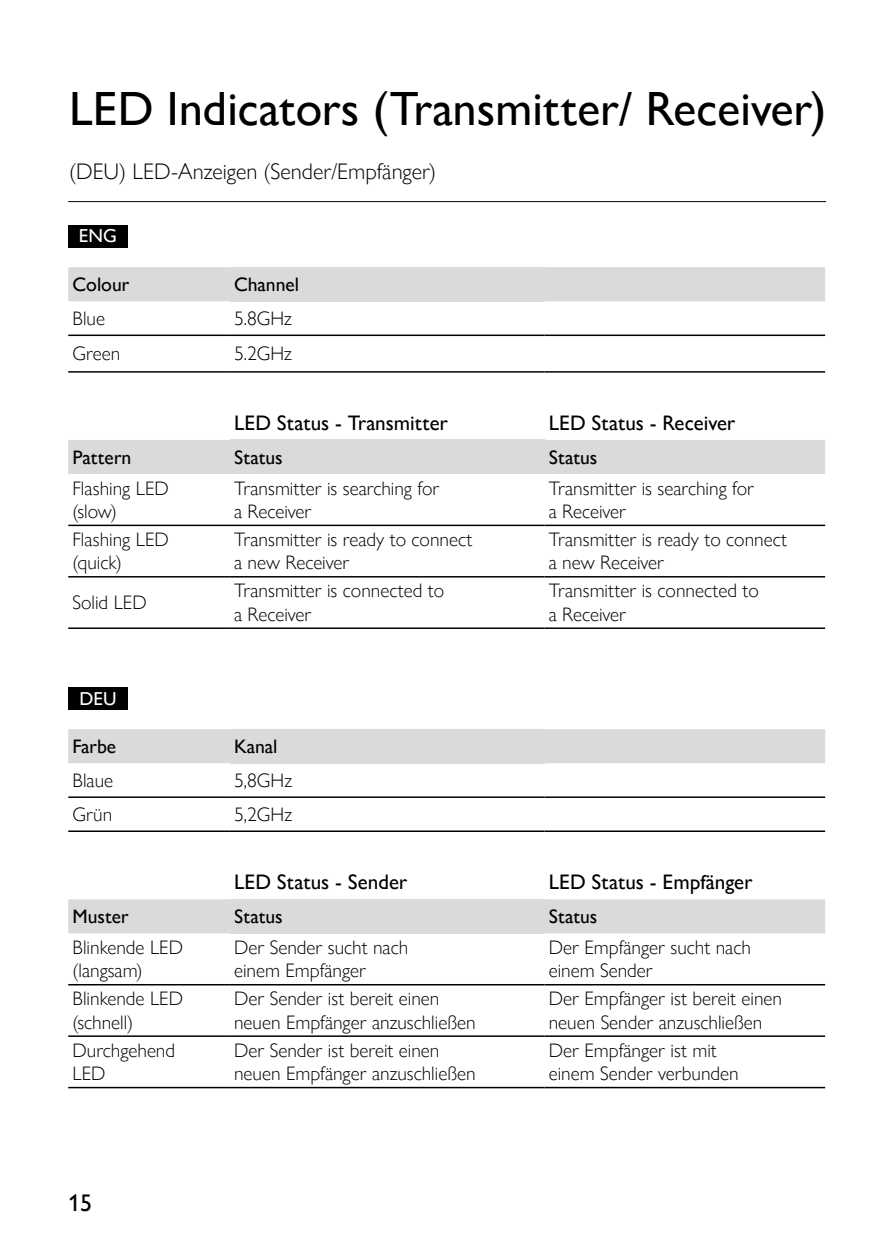
<style>
.page{position:relative;width:893px;height:1259px;background:#fff}
.page>*{position:absolute;margin:0;border:0;box-sizing:border-box;transform-origin:0 0}
.t1{font:500 48px "Gill Sans Nova";color:#000}
.t2{font:500 24px "Gill Sans Nova";color:#000}
.t3{font:300 22.5px "Gill Sans Nova";color:#000}
.t4{font:500 21px "Gill Sans Nova";color:#000}
.t5{font:300 19.5px/23.4px "Gill Sans Nova";color:#000}
.t6{font:500 19.5px "Gill Sans Nova";color:#000}
.t7{font:500 18.6px "Gill Sans Nova";color:#fff}
</style>
<div class="page">
<div style="left:68px;top:225px;width:60px;height:23px;background:#000"></div>
<div style="left:68px;top:687px;width:60px;height:23px;background:#000"></div>
<div style="left:68px;top:267px;width:757px;height:34px;background:#d9dada"></div>
<div style="left:230px;top:267px;width:314px;height:34px;background:#d9dada"></div>
<div style="left:68px;top:440px;width:757px;height:34px;background:#d9dada"></div>
<div style="left:230px;top:440px;width:314px;height:34px;background:#d9dada"></div>
<div style="left:68px;top:729px;width:757px;height:34px;background:#d9dada"></div>
<div style="left:230px;top:729px;width:314px;height:34px;background:#d9dada"></div>
<div style="left:68px;top:899px;width:757px;height:34px;background:#d9dada"></div>
<div style="left:230px;top:899px;width:314px;height:34px;background:#d9dada"></div>
<hr style="left:68px;top:334px;width:162px;height:2px;background:#000">
<hr style="left:230px;top:334px;width:314px;height:2px;background:#000">
<hr style="left:544px;top:334px;width:281px;height:2px;background:#000">
<hr style="left:68px;top:371px;width:162px;height:2px;background:#000">
<hr style="left:230px;top:371px;width:314px;height:2px;background:#000">
<hr style="left:544px;top:371px;width:281px;height:2px;background:#000">
<hr style="left:68px;top:524px;width:162px;height:2px;background:#000">
<hr style="left:230px;top:524px;width:314px;height:2px;background:#000">
<hr style="left:544px;top:524px;width:281px;height:2px;background:#000">
<hr style="left:68px;top:576px;width:162px;height:1px;background:#000">
<hr style="left:230px;top:576px;width:314px;height:1px;background:#000">
<hr style="left:544px;top:576px;width:281px;height:1px;background:#000">
<hr style="left:68px;top:627px;width:162px;height:2px;background:#000">
<hr style="left:230px;top:627px;width:314px;height:2px;background:#000">
<hr style="left:544px;top:627px;width:281px;height:2px;background:#000">
<hr style="left:68px;top:796px;width:162px;height:2px;background:#000">
<hr style="left:230px;top:796px;width:314px;height:2px;background:#000">
<hr style="left:544px;top:796px;width:281px;height:2px;background:#000">
<hr style="left:68px;top:830px;width:162px;height:2px;background:#000">
<hr style="left:230px;top:830px;width:314px;height:2px;background:#000">
<hr style="left:544px;top:830px;width:281px;height:2px;background:#000">
<hr style="left:68px;top:984px;width:162px;height:1px;background:#000">
<hr style="left:230px;top:984px;width:314px;height:1px;background:#000">
<hr style="left:544px;top:984px;width:281px;height:1px;background:#000">
<hr style="left:68px;top:1035px;width:162px;height:2px;background:#000">
<hr style="left:230px;top:1035px;width:314px;height:2px;background:#000">
<hr style="left:544px;top:1035px;width:281px;height:2px;background:#000">
<hr style="left:68px;top:1086px;width:162px;height:2px;background:#000">
<hr style="left:230px;top:1086px;width:314px;height:2px;background:#000">
<hr style="left:544px;top:1086px;width:281px;height:2px;background:#000">
<hr style="left:68px;top:201px;width:758px;height:1px;background:#000">
<h1 class="t1" style="left:69px;top:80px;width:759px">LED Indicators (Transmitter/ Receiver)</h1>
<p class="t3" style="left:69px;top:158px;width:369px">(DEU) LED-Anzeigen (Sender/Empfänger)</p>
<p class="t7" style="left:79px;top:225px;width:40px">ENG</p>
<p class="t6" style="left:72px;top:272px;width:58px">Colour</p>
<p class="t6" style="left:234px;top:272px;width:67px">Channel</p>
<p class="t5" style="left:72px;top:306px;width:34px">Blue</p>
<p class="t5" style="left:234px;top:306px;width:59px">5.8GHz</p>
<p class="t5" style="left:72px;top:342px;width:49px">Green</p>
<p class="t5" style="left:234px;top:342px;width:59px">5.2GHz</p>
<p class="t4" style="left:234px;top:410px;width:215px">LED Status - Transmitter</p>
<p class="t4" style="left:549px;top:410px;width:188px">LED Status - Receiver</p>
<p class="t6" style="left:72px;top:445px;width:60px">Pattern</p>
<p class="t6" style="left:234px;top:445px;width:50px">Status</p>
<p class="t6" style="left:549px;top:445px;width:50px">Status</p>
<p class="t5" style="left:72px;top:476px;width:98px">Flashing LED (slow)</p>
<p class="t5" style="left:234px;top:476px;width:207px">Transmitter is searching for a Receiver</p>
<p class="t5" style="left:549px;top:476px;width:207px">Transmitter is searching for a Receiver</p>
<p class="t5" style="left:72px;top:527px;width:98px">Flashing LED (quick)</p>
<p class="t5" style="left:234px;top:527px;width:240px">Transmitter is ready to connect a new Receiver</p>
<p class="t5" style="left:549px;top:527px;width:240px">Transmitter is ready to connect a new Receiver</p>
<p class="t5" style="left:72px;top:590px;width:76px">Solid LED</p>
<p class="t5" style="left:234px;top:579px;width:212px">Transmitter is connected to a Receiver</p>
<p class="t5" style="left:549px;top:579px;width:212px">Transmitter is connected to a Receiver</p>
<p class="t7" style="left:79px;top:687px;width:39px">DEU</p>
<p class="t6" style="left:72px;top:734px;width:45px">Farbe</p>
<p class="t6" style="left:234px;top:734px;width:45px">Kanal</p>
<p class="t5" style="left:72px;top:768px;width:42px">Blaue</p>
<p class="t5" style="left:234px;top:768px;width:59px">5,8GHz</p>
<p class="t5" style="left:72px;top:802px;width:41px">Grün</p>
<p class="t5" style="left:234px;top:802px;width:59px">5,2GHz</p>
<p class="t4" style="left:234px;top:869px;width:175px">LED Status - Sender</p>
<p class="t4" style="left:549px;top:869px;width:205px">LED Status - Empfänger</p>
<p class="t6" style="left:72px;top:904px;width:58px">Muster</p>
<p class="t6" style="left:234px;top:904px;width:50px">Status</p>
<p class="t6" style="left:549px;top:904px;width:50px">Status</p>
<p class="t5" style="left:72px;top:935px;width:112px">Blinkende LED (langsam)</p>
<p class="t5" style="left:234px;top:935px;width:176px">Der Sender sucht nach einem Empfänger</p>
<p class="t5" style="left:549px;top:935px;width:204px">Der Empfänger sucht nach einem Sender</p>
<p class="t5" style="left:72px;top:987px;width:112px">Blinkende LED (schnell)</p>
<p class="t5" style="left:234px;top:987px;width:243px">Der Sender ist bereit einen neuen Empfänger anzuschließen</p>
<p class="t5" style="left:549px;top:987px;width:235px">Der Empfänger ist bereit einen neuen Sender anzuschließen</p>
<p class="t5" style="left:72px;top:1038px;width:104px">Durchgehend<br>LED</p>
<p class="t5" style="left:234px;top:1038px;width:243px">Der Sender ist bereit einen neuen Empfänger anzuschließen</p>
<p class="t5" style="left:549px;top:1038px;width:191px">Der Empfänger ist mit einem Sender verbunden</p>
<p class="t2" style="left:68px;top:1188px;width:25px">15</p>
</div>
